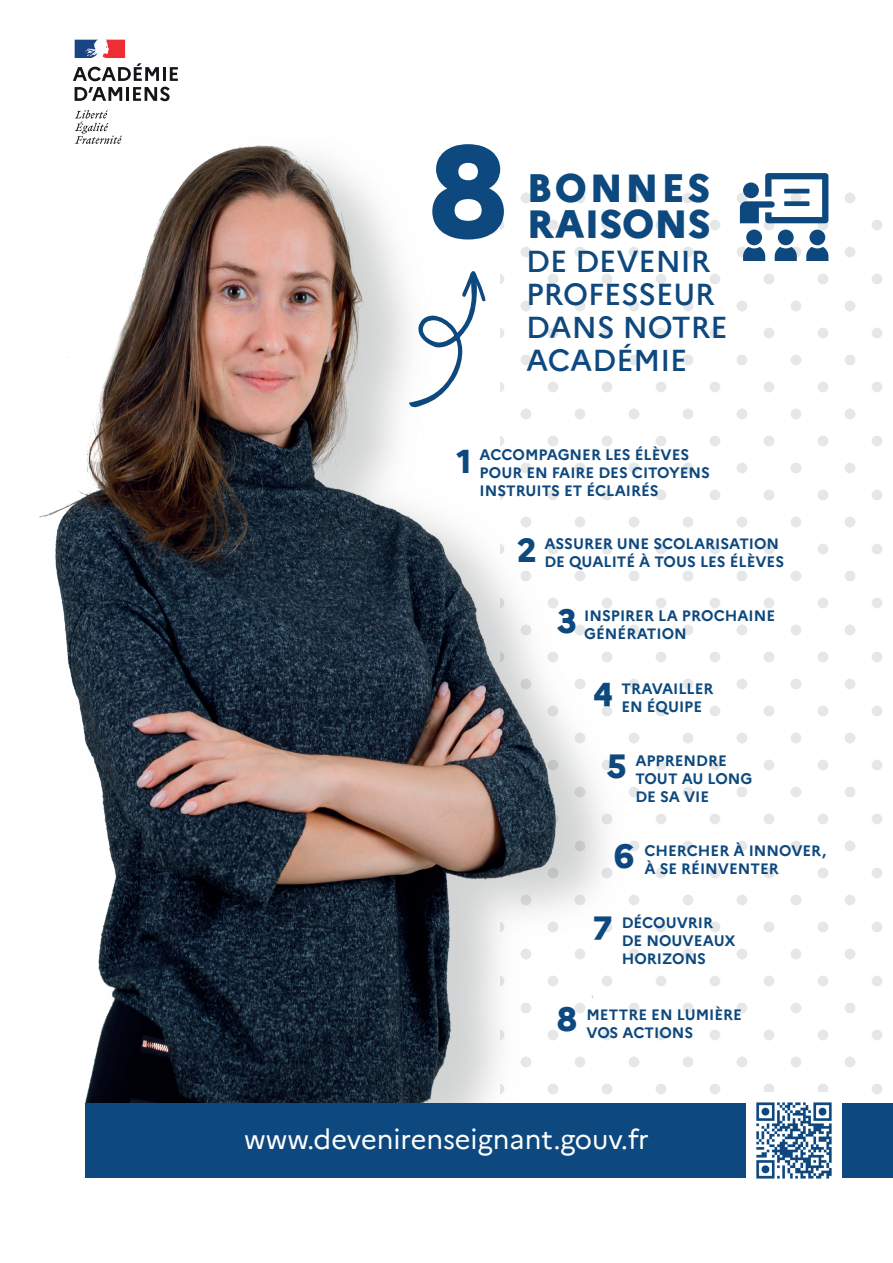
<style>
.page{position:relative;width:893px;height:1263px;background:#fff}
.page>*{position:absolute;margin:0;border:0;box-sizing:border-box;transform-origin:0 0}
.t1{font:800 128.7px "Marianne";color:#0d487e}
.t2{font:800 39.15px "Marianne";color:#0d487e}
.t3{font:800 39px "Marianne";letter-spacing:.07em;color:#0d487e}
.t4{font:500 30px/33px "Marianne";color:#0d487e}
.t5{font:27px "Marianne";color:#fff}
.t6{font:700 15px/18px "Marianne";color:#0d487e}
.s1{font-weight:800;font-size:33px}
</style>
<div class="page">
<svg style="left:710px;top:187px;width:172px;height:907px"></svg>
<img style="left:40px;top:143px;width:653px;height:960px">
<svg style="left:75px;top:110px;width:47px;height:34px"></svg>
<svg style="left:73px;top:40px;width:86px;height:41px"></svg>
<hr style="left:163px;top:67px;width:3px;height:14px;background:#171419">
<svg style="left:170px;top:67px;width:8px;height:14px"></svg>
<svg style="left:75px;top:87px;width:47px;height:14px"></svg>
<hr style="left:126px;top:87px;width:3px;height:14px;background:#171419">
<svg style="left:133px;top:87px;width:37px;height:14px"></svg>
<div style="left:85px;top:1103px;width:808px;height:75px;background:#0d487e"></div>
<img style="left:746px;top:1093px;width:95px;height:86px">
<svg style="left:408px;top:271px;width:77px;height:136px"></svg>
<svg style="left:743px;top:247px;width:22px;height:14px"></svg>
<div style="left:746px;top:230px;width:16px;height:15px;background:#0d487e;border-radius:50%"></div>
<svg style="left:775px;top:247px;width:22px;height:14px"></svg>
<div style="left:778px;top:230px;width:16px;height:15px;background:#0d487e;border-radius:50%"></div>
<svg style="left:806px;top:247px;width:22px;height:14px"></svg>
<div style="left:809px;top:230px;width:16px;height:15px;background:#0d487e;border-radius:50%"></div>
<svg style="left:740px;top:173px;width:88px;height:50px"></svg>
<h1 class="t1" style="left:429px;top:113px;width:79px">8</h1>
<h3 class="t3" style="left:527px;top:165px;width:185px">BONNES</h3>
<h2 class="t2" style="left:527px;top:201px;width:186px">RAISONS</h2>
<h3 class="t4" style="left:526px;top:245px;width:203px">DE DEVENIR<br>PROFESSEUR<br>DANS NOTRE<br>ACADÉMIE</h3>
<p class="t6" style="left:480px;top:445px;width:232px;text-indent:-23px"><span class="s1">1</span> ACCOMPAGNER LES ÉLÈVES<br>POUR EN FAIRE DES CITOYENS<br>INSTRUITS ET ÉCLAIRÉS</p>
<p class="t6" style="left:544px;top:534px;width:241px;text-indent:-27px"><span class="s1">2</span> ASSURER UNE SCOLARISATION<br>DE QUALITÉ À TOUS LES ÉLÈVES</p>
<p class="t6" style="left:584px;top:607px;width:192px;text-indent:-27px"><span class="s1">3</span> INSPIRER LA PROCHAINE<br>GÉNÉRATION</p>
<p class="t6" style="left:621px;top:680px;width:94px;text-indent:-28px"><span class="s1">4</span> TRAVAILLER<br>EN ÉQUIPE</p>
<p class="t6" style="left:635px;top:751px;width:119px;text-indent:-29px"><span class="s1">5</span> APPRENDRE<br>TOUT AU LONG<br>DE SA VIE</p>
<p class="t6" style="left:644px;top:841px;width:183px;text-indent:-30px"><span class="s1">6</span> CHERCHER À INNOVER,<br>À SE RÉINVENTER</p>
<p class="t6" style="left:622px;top:914px;width:115px;text-indent:-29px"><span class="s1">7</span> DÉCOUVRIR<br>DE NOUVEAUX<br>HORIZONS</p>
<p class="t6" style="left:586px;top:1006px;width:157px;text-indent:-29px"><span class="s1">8</span> METTRE EN LUMIÈRE<br>VOS ACTIONS</p>
<h3 class="t5" style="left:244px;top:1123px;width:406px">www.devenirenseignant.gouv.fr</h3>
</div>
